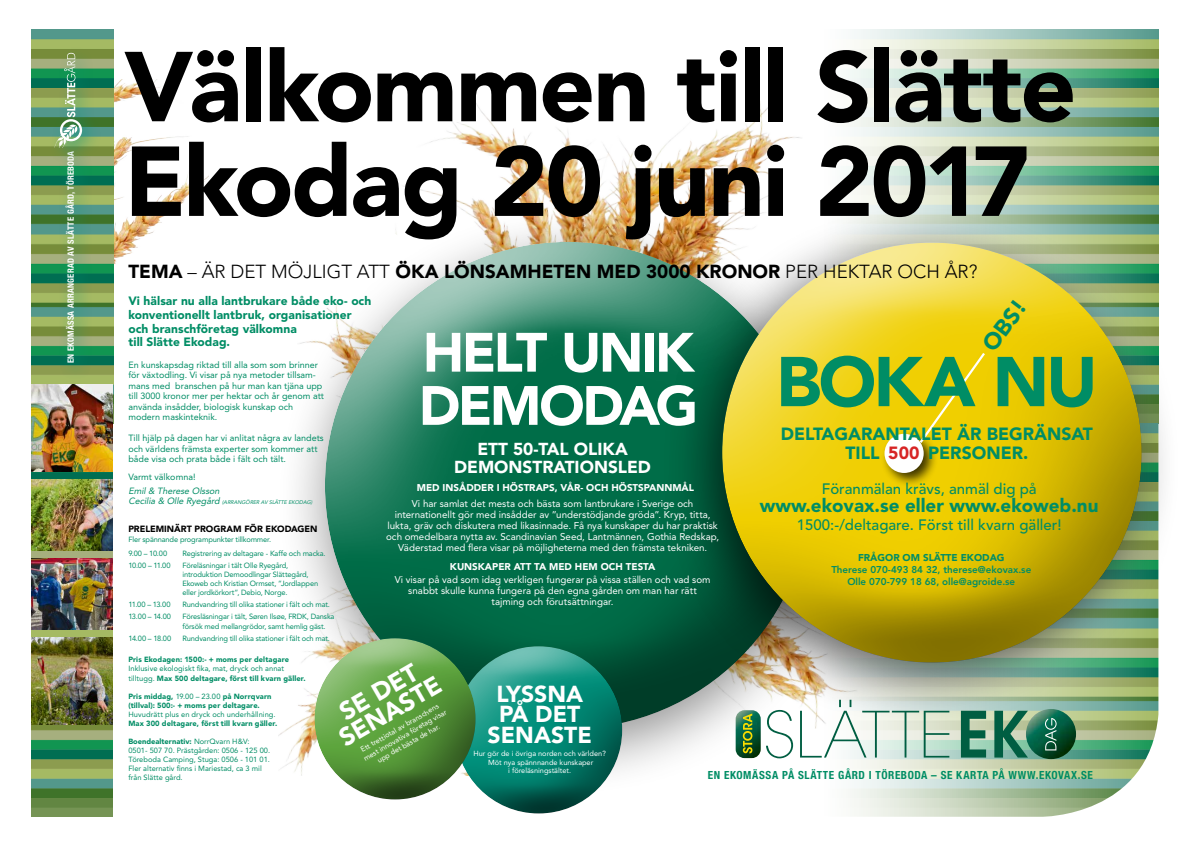
<style>
.page{position:relative;width:1191px;height:845px;background:#fff}
.page>*{position:absolute;margin:0;border:0;box-sizing:border-box;transform-origin:0 0}
.t1{font:900 97.95px/94.5px "Avenir LT Std";letter-spacing:-.02em;color:#000}
.t2{font:900 69.53px "Avenir LT Std";letter-spacing:-.045em;color:#008d65}
.t3{font:900 54.75px/53.1px "Avenir LT Std";letter-spacing:-.045em;color:#fff}
.t4{font:900 25.05px/22.6px "Avenir LT Std";color:#fff;text-align:center}
.t5{font:900 22.95px/20.7px "Avenir LT Std";color:#fff;text-align:center}
.t6{font:900 22.8px "Avenir LT Std";color:#008d65}
.t7{font:900 18.75px "Avenir LT Std";color:#000}
.t8{font:900 18.75px "Avenir LT Std";color:#008d65}
.t9{font:900 17.55px/18.9px "Avenir LT Std";color:#008d65;text-align:center}
.t10{font:900 17.17px/18.5px "Avenir LT Std";color:#fff;text-align:center}
.t11{font:500 15px "Avenir LT Std";color:#008d65}
.t12{font:900 12px/13.5px "Avenir LT Std";letter-spacing:.005em;color:#008d65}
.t13{font:700 condensed 11.18px "Helvetica Neue LT Std";letter-spacing:.05em;color:#008d65}
.t14{font:9.82px/11.1px "Avenir LT Std";color:#fff;text-align:center}
.t15{font:900 9.82px "Avenir LT Std";color:#fff}
.t16{font:800 9.82px/11.8px "Avenir LT Std";color:#008d65;text-align:center}
.t17{font:900 9.82px "Avenir LT Std";color:#008d65}
.t18{font:9px/10.5px "Avenir LT Std";color:#008d65}
.t19{font:900 9px "Avenir LT Std";letter-spacing:-.005em;color:#000}
.t20{font:italic 9px "Avenir LT Std";color:#008d65}
.t21{font:700 condensed 8.62px "Helvetica Neue LT Std";letter-spacing:.025em;color:#fff}
.t22{font:7.5px/9px "Avenir LT Std";letter-spacing:-.015em;color:#008d65}
.t23{font:900 7.5px/9px "Avenir LT Std";letter-spacing:.015em;color:#008d65}
.t24{font:7.5px/9px "Avenir LT Std";letter-spacing:.005em;color:#008d65}
.t25{font:7.35px/8.9px "Avenir LT Std";color:#fff;text-align:center}
.t26{font:italic 5.25px "Avenir LT Std";color:#008d65}
.s1{font-weight:300}
.s2{font-size:9px}
.s3{color:#d72525}
.s4{font-weight:900}
.s5{font-weight:400}
</style>
<div class="page">
<img style="left:403px;top:103px;width:192px;height:104px">
<img style="left:113px;top:80px;width:96px;height:247px">
<img style="left:595px;top:29px;width:563px;height:787px">
<div style="left:275px;top:207px;width:589px;height:589px;background:#000;opacity:.42"></div>
<div style="left:324px;top:239px;width:489px;height:325px;background:#fff;opacity:.75"></div>
<div style="left:324px;top:312px;width:489px;height:417px;background:#000;opacity:.44"></div>
<img style="left:32px;top:29px;width:81px;height:787px">
<div style="left:58px;top:143px;width:35px;height:238px;background:#00917c;opacity:.75"></div>
<div style="left:49px;top:45px;width:52px;height:119px;background:#00917c;opacity:.75"></div>
<svg style="left:54px;top:53px;width:28px;height:94px;background:#77a97c"></svg>
<div style="left:661px;top:205px;width:520px;height:520px;background:#000;opacity:.62"></div>
<div style="left:721px;top:240px;width:422px;height:422px;background:#fff;opacity:.75"></div>
<div style="left:721px;top:305px;width:422px;height:357px;background:#000;opacity:.47"></div>
<img style="left:32px;top:384px;width:80px;height:87px">
<img style="left:32px;top:479px;width:80px;height:70px">
<img style="left:32px;top:558px;width:80px;height:71px">
<img style="left:32px;top:637px;width:80px;height:87px">
<div style="left:455px;top:644px;width:168px;height:115px;background:#fff;opacity:.75"></div>
<div style="left:455px;top:673px;width:168px;height:140px;background:#000;opacity:.75"></div>
<div style="left:314px;top:637px;width:162px;height:110px;background:#fff;opacity:.75"></div>
<div style="left:314px;top:664px;width:162px;height:135px;background:#000;opacity:.75"></div>
<div style="left:880px;top:429px;width:58px;height:58px;background:#000;opacity:.75"></div>
<div style="left:884px;top:433px;width:39px;height:39px;background:#fff;border-radius:50%"></div>
<div style="left:917px;top:350px;width:70px;height:95px;background:#f0cf00"></div>
<img style="left:1025px;top:708px;width:51px;height:50px;border-radius:25px">
<img style="left:735px;top:709px;width:25px;height:48px">
<svg style="left:766px;top:709px;width:27px;height:49px"></svg>
<svg style="left:800px;top:699px;width:149px;height:58px"></svg>
<svg style="left:961px;top:710px;width:25px;height:47px"></svg>
<svg style="left:994px;top:710px;width:34px;height:47px;background:#509073"></svg>
<svg style="left:1045px;top:717px;width:11px;height:33px"></svg>
<svg style="left:743px;top:713px;width:9px;height:40px"></svg>
<p class="t21" style="left:65px;top:363px;width:213px;rotate:-90deg">EN EKOMÄSSA ARRANGERAD AV SLÄTTE GÅRD, TÖREBODA</p>
<h1 class="t1" style="left:124px;top:39px;width:953px">Välkommen till Slätte<br>Ekodag 20 juni 2017</h1>
<h3 class="t7" style="left:128px;top:260px;width:850px">TEMA <span class="s1">– ÄR DET MÖJLIGT ATT</span> ÖKA LÖNSAMHETEN MED 3000 KRONOR <span class="s1">PER HEKTAR OCH ÅR?</span></h3>
<h3 class="t12" style="left:128px;top:294px;width:244px">Vi hälsar nu alla lantbrukare både eko- och konventionellt lantbruk, organisationer och branschföretag välkomna<br>till Slätte Ekodag.</h3>
<p class="t18" style="left:128px;top:359px;width:197px">En kunskapsdag riktad till alla som som brinner för växtodling. Vi visar på nya metoder tillsam&shy;mans med branschen på hur man kan tjäna upp till 3000 kronor mer per hektar och år genom att använda insådder, biologisk kunskap och modern maskinteknik.</p>
<p class="t18" style="left:128px;top:432px;width:197px">Till hjälp på dagen har vi anlitat några av landets och världens främsta experter som kommer att både visa och prata både i fält och tält.</p>
<p class="t18" style="left:128px;top:471px;width:69px">Varmt välkomna!</p>
<p class="t20" style="left:128px;top:485px;width:94px">Emil &amp; Therese Olsson</p>
<p class="t26" style="left:128px;top:498px;width:186px"><span class="s2">Cecilia &amp; Olle Ryegård</span> (ARRANGÖRER AV SLÄTTE EKODAG)</p>
<p class="t19" style="left:128px;top:523px;width:190px">PRELEMINÄRT PROGRAM FÖR EKODAGEN</p>
<p class="t22" style="left:128px;top:531px;width:144px;line-height:14.2px">Fler spännande programpunkter tillkommer.<br>9.00 – 10.00</p>
<p class="t22" style="left:182px;top:548px;width:145px">Registrering av deltagare - Kaffe och macka.</p>
<p class="t22" style="left:128px;top:560px;width:44px">10.00 – 11.00</p>
<p class="t22" style="left:182px;top:560px;width:137px">Föreläsningar i tält Olle Ryegård, introduktion Demoodlingar Slättegård, Ekoweb och Kristian Ormset, ”Jordlappen eller jordkörkort”, Debio, Norge.</p>
<p class="t22" style="left:128px;top:599px;width:44px">11.00 – 13.00</p>
<p class="t22" style="left:182px;top:599px;width:149px">Rundvandring till olika stationer i fält och mat.</p>
<p class="t22" style="left:128px;top:611px;width:44px">13.00 – 14.00</p>
<p class="t22" style="left:182px;top:611px;width:153px;line-height:9.8px">Föresläsningar i tält, Søren Ilsøe, FRDK, Danska försök med mellangrödor, samt hemlig gäst.</p>
<p class="t22" style="left:128px;top:633px;width:44px">14.00 – 18.00</p>
<p class="t22" style="left:182px;top:633px;width:149px">Rundvandring till olika stationer i fält och mat.</p>
<h3 class="t3" style="left:419px;top:325px;width:281px">HELT UNIK<br>DEMODAG</h3>
<h3 class="t10" style="left:454px;top:439px;width:198px">ETT 50-TAL OLIKA<br>DEMONSTRATIONSLED</h3>
<h3 class="t15" style="left:417px;top:481px;width:279px">MED INSÅDDER I HÖSTRAPS, VÅR- OCH HÖSTSPANNMÅL</h3>
<p class="t14" style="left:386px;top:497px;width:334px">Vi har samlat det mesta och bästa som lantbrukare i Sverige och internationellt gör med insådder av ”understödjande gröda”. Kryp, titta, lukta, gräv och diskutera med likasinnade. Få nya kunskaper du har praktisk och omedelbara nytta av. Scandinavian Seed, Lantmännen, Gothia Redskap, Väderstad med flera visar på möjligheterna med den främsta tekniken.</p>
<h3 class="t15" style="left:450px;top:560px;width:207px">KUNSKAPER ATT TA MED HEM OCH TESTA</h3>
<h3 class="t14" style="left:395px;top:573px;width:317px">Vi visar på vad som idag verkligen fungerar på vissa ställen och vad som snabbt skulle kunna fungera på den egna gården om man har rätt tajming och förutsättningar.</h3>
<h3 class="t6" style="left:976px;top:339px;width:58px;rotate:-53deg">OBS!</h3>
<h2 class="t2" style="left:776px;top:339px;width:323px">BOKA NU</h2>
<h3 class="t9" style="left:781px;top:424px;width:314px">DELTAGARANTALET ÄR BEGRÄNSAT<br>TILL <span class="s3">500</span> PERSONER.</h3>
<h3 class="t11" style="left:821px;top:480px;width:216px">Föranmälan krävs, anmäl dig på</h3>
<h3 class="t8" style="left:760px;top:494px;width:340px">www.ekovax.se eller www.ekoweb.nu</h3>
<h3 class="t11" style="left:796px;top:516px;width:266px">1500:-/deltagare. Först till kvarn gäller!</h3>
<h3 class="t17" style="left:858px;top:551px;width:148px">FRÅGOR OM SLÄTTE EKODAG</h3>
<h3 class="t16" style="left:831px;top:563px;width:201px">Therese 070-493 84 32, therese@ekovax.se<br>Olle 070-799 18 68, olle@agroide.se</h3>
<p class="t23" style="left:128px;top:655px;width:162px">Pris Ekodagen: 1500:- + moms per deltagare</p>
<p class="t24" style="left:128px;top:664px;width:179px">Inklusive ekologiskt fika, mat, dryck och annat tilltugg. <span class="s4">Max 500 deltagare, först till kvarn gäller.</span></p>
<p class="t23" style="left:128px;top:691px;width:145px">Pris middag, <span class="s5">19.00 – 23.00</span> på Norrqvarn (tillval): 500:- + moms per deltagare.</p>
<p class="t24" style="left:128px;top:709px;width:149px">Huvudrätt plus en dryck och underhållning.</p>
<p class="t23" style="left:128px;top:718px;width:150px">Max 300 deltagare, först till kvarn gäller.</p>
<p class="t22" style="left:128px;top:736px;width:143px"><span class="s4">Boendealternativ:</span> NorrQvarn H&amp;V:<br>0501- 507 70. Prästgården: 0506 - 125 00.<br>Töreboda Camping, Stuga: 0506 - 101 01.<br>Fler alternativ finns i Mariestad, ca 3 mil från Slätte gård.</p>
<h3 class="t4" style="left:324px;top:709px;width:115px;rotate:-30deg">SE DET<br>SENASTE</h3>
<p class="t25" style="left:357px;top:746px;width:96px;rotate:-30deg">Ett trettiotal av branschens mest innovativa företag visar upp det bästa de har.</p>
<h3 class="t5" style="left:487px;top:682px;width:106px">LYSSNA<br>PÅ DET<br>SENASTE</h3>
<p class="t25" style="left:473px;top:748px;width:134px">Hur gör de i övriga norden och världen?<br>Möt nya spännnande kunskaper<br>i föreläsningstältet.</p>
<h3 class="t13" style="left:708px;top:767px;width:386px">EN EKOMÄSSA PÅ SLÄTTE GÅRD I TÖREBODA – SE KARTA PÅ WWW.EKOVAX.SE</h3>
</div>
